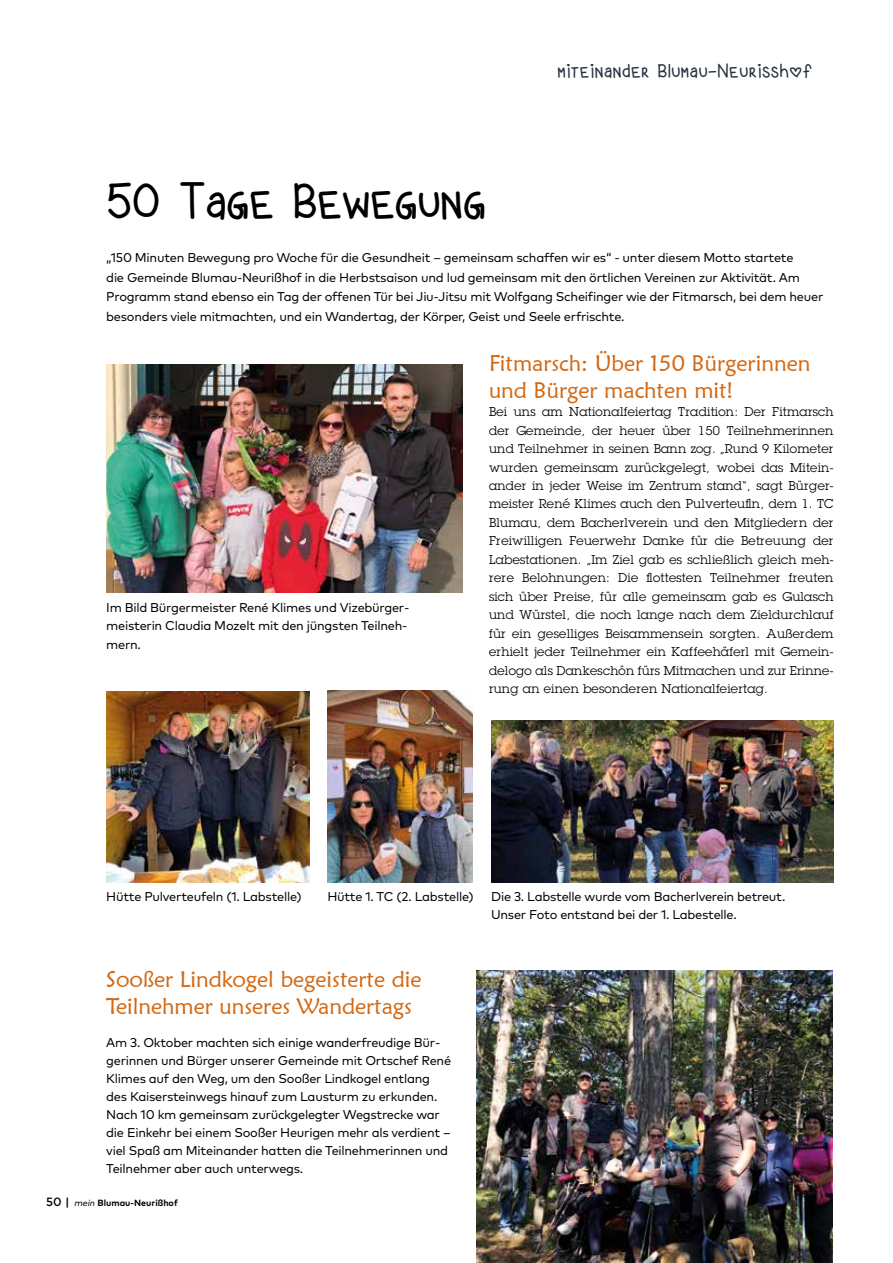
<style>
.page{position:relative;width:893px;height:1263px;background:#fff}
.page>*{position:absolute;margin:0;border:0;box-sizing:border-box;transform-origin:0 0}
.t1{font:46.5px "Love";letter-spacing:-.04em;color:#000}
.t2{font:22.5px/27px "Maiandra GD";color:#d36813}
.t3{font:18px "Love";color:#283341}
.t4{font:12.75px/18px "Mark OT";letter-spacing:-.02em;color:#000}
.t5{font:12.45px/18.5px "Lubalin Graph Std";letter-spacing:.02em;color:#000;text-align:justify}
.t6{font:700 9px "Mark OT";color:#000}
.s1{font-weight:500;font-size:12px}
.s2{font-weight:400;font-style:italic}
</style>
<div class="page">
<img style="left:476px;top:971px;width:357px;height:292px">
<img style="left:106px;top:365px;width:356px;height:228px">
<img style="left:106px;top:691px;width:203px;height:191px">
<img style="left:327px;top:690px;width:145px;height:192px">
<img style="left:491px;top:720px;width:342px;height:162px">
<h3 class="t3" style="left:557px;top:63px;width:257px">miteinander Blumau-Neurisshof</h3>
<h1 class="t1" style="left:106px;top:180px;width:382px">50 Tage Bewegung</h1>
<p class="t4" style="left:106px;top:248px;width:719px;line-height:19.5px">„150 Minuten Bewegung pro Woche für die Gesundheit – gemeinsam schaffen wir es“ - unter diesem Motto startete<br>die Gemeinde Blumau-Neurißhof in die Herbstsaison und lud gemeinsam mit den örtlichen Vereinen zur Aktivität. Am Programm stand ebenso ein Tag der offenen Tür bei Jiu-Jitsu mit Wolfgang Scheifinger wie der Fitmarsch, bei dem heuer besonders viele mitmachten, und ein Wandertag, der Körper, Geist und Seele erfrischte.</p>
<p class="t4" style="left:106px;top:598px;width:305px">Im Bild Bürgermeister René Klimes und Vizebürger&shy;meisterin Claudia Mozelt mit den jüngsten Teilneh-</p>
<p class="t4" style="left:106px;top:636px;width:36px">mern.</p>
<h2 class="t2" style="left:489px;top:349px;width:323px">Fitmarsch: Über 150 Bürgerinnen und Bürger machten mit!</h2>
<p class="t5" style="left:489px;top:402px;width:346px">Bei uns am Nationalfeiertag Tradition: Der Fitmarsch der Gemeinde, der heuer über 150 Teilnehmerinnen und Teilnehmer in seinen Bann zog. „Rund 9 Kilometer wurden gemeinsam zurückgelegt, wobei das Mitein&shy;ander in jeder Weise im Zentrum stand“, sagt Bürger&shy;meister René Klimes auch den Pulverteufln, dem 1. TC Blumau, dem Bacherlverein und den Mitgliedern der Freiwilligen Feuerwehr Danke für die Betreuung der Labestationen. „Im Ziel gab es schließlich gleich meh&shy;rere Belohnungen: Die flottesten Teilnehmer freuten sich über Preise, für alle gemeinsam gab es Gulasch und Würstel, die noch lange nach dem Zieldurchlauf für ein geselliges Beisammensein sorgten. Außerdem erhielt jeder Teilnehmer ein Kaffeehäferl mit Gemein&shy;delogo als Dankeschön fürs Mitmachen und zur Erinne&shy;rung an einen besonderen Nationalfeiertag.</p>
<p class="t4" style="left:106px;top:887px;width:197px">Hütte Pulverteufeln (1. Labstelle)</p>
<p class="t4" style="left:327px;top:887px;width:148px">Hütte 1. TC (2. Labstelle)</p>
<p class="t4" style="left:491px;top:887px;width:296px">Die 3. Labstelle wurde vom Bacherlverein betreut.<br>Unser Foto entstand bei der 1. Labestelle.</p>
<h2 class="t2" style="left:106px;top:965px;width:317px">Sooßer Lindkogel begeisterte die<br>Teilnehmer unseres Wandertags</h2>
<p class="t4" style="left:106px;top:1033px;width:346px">Am 3. Oktober machten sich einige wanderfreudige Bür&shy;gerinnen und Bürger unserer Gemeinde mit Ortschef René Klimes auf den Weg, um den Sooßer Lindkogel entlang des Kaisersteinwegs hinauf zum Lausturm zu erkunden.<br>Nach 10 km gemeinsam zurückgelegter Wegstrecke war die Einkehr bei einem Sooßer Heurigen mehr als verdient – viel Spaß am Miteinander hatten die Teilnehmerinnen und Teilnehmer aber auch unterwegs.</p>
<p class="t6" style="left:46px;top:1197px;width:133px"><span class="s1">50 |</span> <span class="s2">mein</span> Blumau-Neurißhof</p>
</div>
